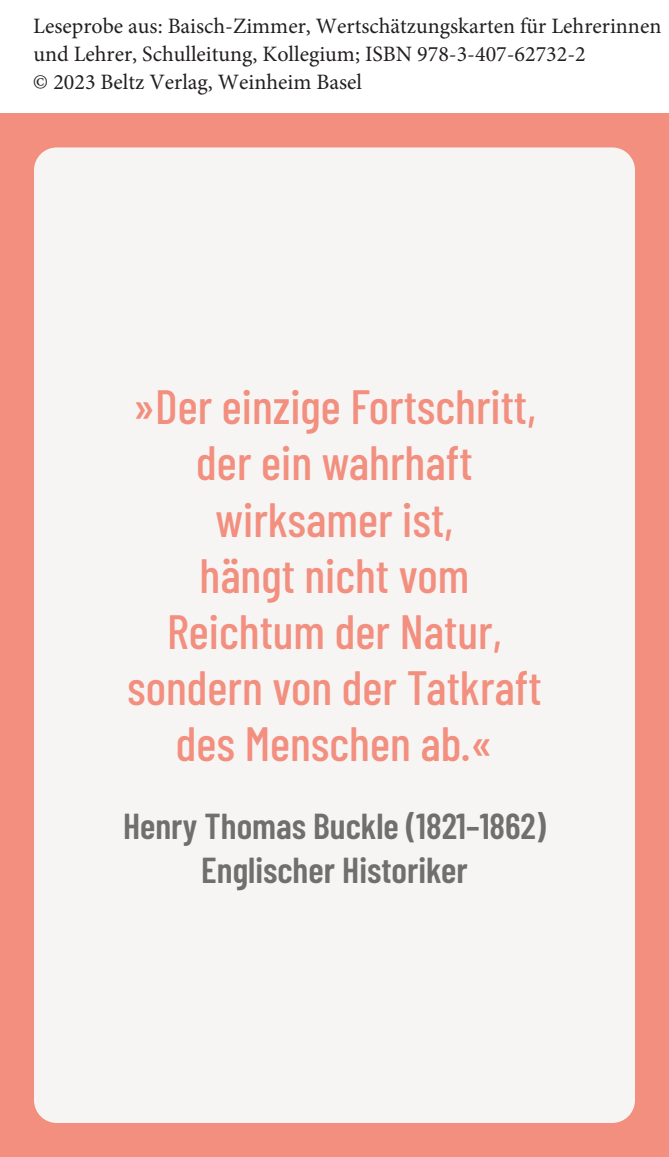
<style>
.page{position:relative;width:669px;height:1157px;background:#fff}
.page>*{position:absolute;margin:0;border:0;box-sizing:border-box;transform-origin:0 0}
.t1{font:500 48px/56px "Barlow Condensed";color:#f28f7f;text-align:center}
.t2{font:600 36px/44px "Barlow Condensed";color:#6f6f6e;text-align:center}
.t3{font:22px/28.4px "Minion Pro";color:#231f20}
</style>
<div class="page">
<div style="left:0;top:113px;width:669px;height:1044px;background:#f28f7f"></div>
<div style="left:34px;top:147px;width:601px;height:976px;background:#f7f5f4;border-radius:23px"></div>
<p class="t3" style="left:33px;top:13px;width:630px">Leseprobe aus: Baisch-Zimmer, Wertschätzungskarten für Lehrerinnen und Lehrer, Schulleitung, Kollegium; ISBN 978-3-407-62732-2<br>© 2023 Beltz Verlag, Weinheim Basel</p>
<h1 class="t1" style="left:127px;top:376px;width:416px">»Der einzige Fortschritt, der ein wahrhaft wirksamer ist,<br>hängt nicht vom<br>Reichtum der Natur, sondern von der Tatkraft des Menschen ab.«</h1>
<h2 class="t2" style="left:123px;top:801px;width:424px">Henry Thomas Buckle (1821–1862)<br>Englischer Historiker</h2>
</div>
